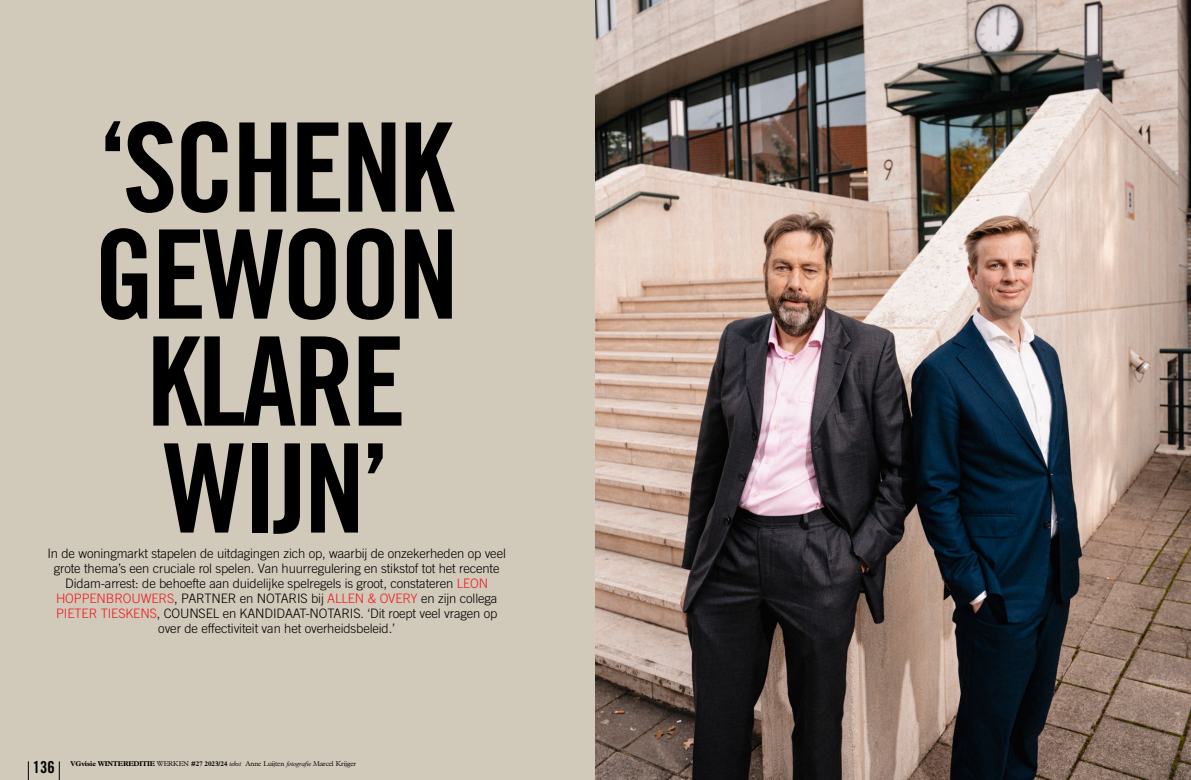
<style>
.page{position:relative;width:1191px;height:780px;background:#fff}
.page>*{position:absolute;margin:0;border:0;box-sizing:border-box;transform-origin:0 0}
.t1{font:123.4px/106.9px "Trade Gothic Bold Cond Twenty";letter-spacing:-.03em;color:#000;text-align:center}
.t2{font:16.5px "Trade Gothic Bold Cond Twenty";color:#000}
.t3{font:300 13px/15px "Trade Gothic";letter-spacing:-.01em;color:#000;text-align:center}
.t4{font:300 7px "M Plantin";letter-spacing:-.02em;color:#000}
.s1{color:#ed1d24}
.s2{font-weight:700}
.s3{font-style:italic}
</style>
<div class="page">
<div style="left:0;top:0;width:598px;height:780px;background:#d1c9b9"></div>
<svg style="left:28px;top:761px;width:1px;height:19px"></svg>
<svg style="left:59px;top:761px;width:1px;height:19px"></svg>
<img style="left:595px;top:0;width:596px;height:780px">
<h1 class="t1" style="left:94px;top:113px;width:367px">‘SCHENK<br>GEWOON<br>KLARE<br>WIJN’</h1>
<p class="t3" style="left:47px;top:545px;width:460px">In de woningmarkt stapelen de uitdagingen zich op, waarbij de onzekerheden op veel grote thema’s een cruciale rol spelen. Van huurregulering en stikstof tot het recente Didam-arrest: de behoefte aan duidelijke spelregels is groot, constateren <span class="s1">LEON HOPPENBROUWERS</span>, PARTNER en NOTARIS bij <span class="s1">ALLEN &amp; OVERY</span> en zijn collega <span class="s1">PIETER TIESKENS</span>, COUNSEL en KANDIDAAT-NOTARIS. ‘Dit roept veel vragen op over de effectiviteit van het overheidsbeleid.’</p>
<p class="t2" style="left:33px;top:757px;width:23px">136</p>
<p class="t4" style="left:71px;top:759px;width:287px"><span class="s2">VGVISIE WINTEREDITIE</span> WERKEN <span class="s2">#27 2023/24</span> <span class="s3">tekst</span> Anne Luijten <span class="s3">fotografie</span> Marcel Krijger</p>
</div>
